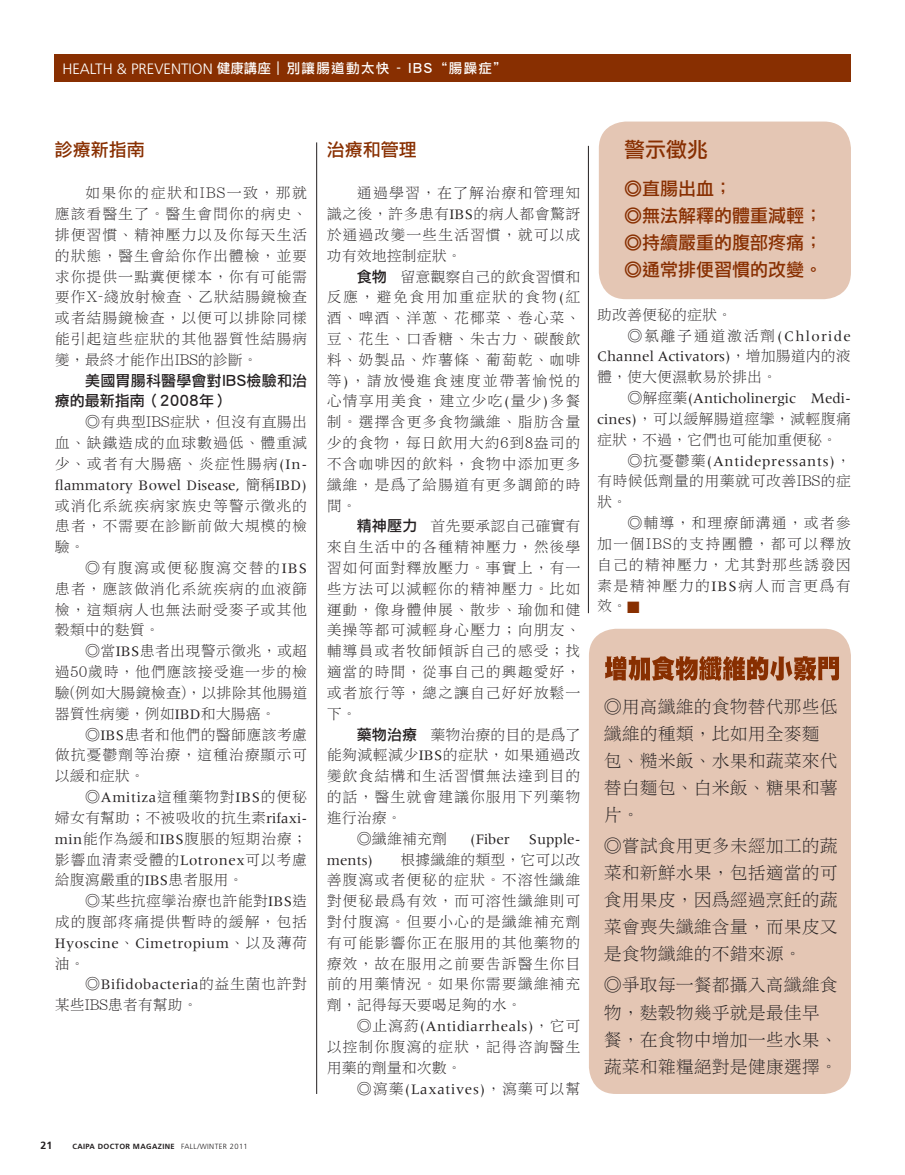
<style>
.page{position:relative;width:905px;height:1175px;background:#fff}
.page>*{position:absolute;margin:0;border:0;box-sizing:border-box;transform-origin:0 0}
.CD_7_text{font:21px "Li Hei Pro";color:#882f01}
.TOC_-_English{font:18px/27px "Li Song Pro";color:#231f20}
.CD_7_text-2{font:18px "Li Hei Pro";color:#882f01}
.CD_7_Subs{font:18px "Li Hei Pro";color:#882f01}
.CD_7_text-3{font:15px/20.9px "Li Song Pro";letter-spacing:.055em;color:#231f20;text-align:justify}
.CD_7_text-4{font:15px/20.9px "Li Song Pro";color:#231f20}
.CD_7_text-5{font:15px/20.9px "Li Hei Pro";letter-spacing:.015em;color:#231f20}
.CD_7_text-6{font:15px "Meridien";letter-spacing:.045em;color:#231f20}
.CD_7_text-7{font:15px "Meridien";color:#231f20}
.t1{font:13.5px "Li Hei Pro";letter-spacing:.1em;color:#fff}
.t2{font:700 10.5px "Frutiger";color:#231f20}
.t3{font:700 7.5px "Frutiger";letter-spacing:.05em;color:#231f20}
.s1{font-family:"Frutiger";font-weight:300;font-size:15px}
.s2{font-family:"Meridien"}
.s3{font-weight:300}
.s4{font-family:"Li Hei Pro"}
.s5{font-family:"Li Song Pro"}
.s6{color:#882f01}
</style>
<div class="page">
<div style="left:54px;top:54px;width:796px;height:27px;background:#882f01"></div>
<hr style="left:316px;top:142px;width:1px;height:952px;background:#231f20">
<hr style="left:588px;top:146px;width:1px;height:467px;background:#231f20">
<div style="left:598px;top:122px;width:252px;height:177px;background:#e4c6b4;border-radius:27px"></div>
<div style="left:589px;top:628px;width:261px;height:466px;background:#e4c6b4;border-radius:27px"></div>
<svg style="left:605px;top:656px;width:234px;height:25px"></svg>
<p class="t1" style="left:62px;top:61px;width:446px"><span class="s1">HEALTH &amp; PREVENTION</span> 健康講座 | 別讓腸道動太快 - IBS“腸躁症”</p>
<p class="CD_7_Subs" style="left:55px;top:140px;width:91px">診療新指南</p>
<p class="CD_7_text-3" style="left:55px;top:183px;width:254px;text-indent:30px">如果你的症狀和IBS一致，那就應該看醫生了。醫生會問你的病史、排便習慣、精神壓力以及你每天生活的狀態，醫生會給你作出體檢，並要求你提供一點糞便樣本，你有可能需要作X-綫放射檢查、乙狀結腸鏡檢查或者結腸鏡檢查，以便可以排除同樣能引起這些症狀的其他器質性結腸病變，最終才能作出IBS的診斷。</p>
<p class="CD_7_text-5" style="left:55px;top:370px;width:254px;text-indent:30px">美國胃腸科醫學會對IBS檢驗和治療的最新指南（2008年）</p>
<p class="CD_7_text-3" style="left:55px;top:412px;width:254px;text-indent:30px">◎有典型IBS症狀，但沒有直腸出血、缺鐵造成的血球數過低、體重減少、或者有大腸癌、炎症性腸病<span class="s2">(In&shy;flammatory Bowel Disease,</span> 簡稱<span class="s2">IBD)</span>或消化系統疾病家族史等警示徵兆的患者，不需要在診斷前做大規模的檢驗。</p>
<p class="CD_7_text-3" style="left:55px;top:557px;width:254px;text-indent:30px">◎有腹瀉或便秘腹瀉交替的<span class="s2">IBS</span>患者，應該做消化系統疾病的血液篩檢，這類病人也無法耐受麥子或其他穀類中的麩質。</p>
<p class="CD_7_text-3" style="left:55px;top:640px;width:254px;text-indent:30px">◎當<span class="s2">IBS</span>患者出現警示徵兆，或超過50歲時，他們應該接受進一步的檢驗(例如大腸鏡檢查)，以排除其他腸道器質性病變，例如<span class="s2">IBD</span>和大腸癌。</p>
<p class="CD_7_text-3" style="left:55px;top:724px;width:254px;text-indent:30px">◎<span class="s2">IBS</span>患者和他們的醫師應該考慮做抗憂鬱劑等治療，這種治療顯示可以緩和症狀。</p>
<p class="CD_7_text-3" style="left:55px;top:786px;width:254px;text-indent:30px">◎<span class="s2">Amitiza</span>這種藥物對<span class="s2">IBS</span>的便秘婦女有幫助；不被吸收的抗生素<span class="s2">rifaxi&shy;min</span>能作為緩和<span class="s2">IBS</span>腹脹的短期治療；影響血清素受體的<span class="s2">Lotronex</span>可以考慮給腹瀉嚴重的<span class="s2">IBS</span>患者服用。</p>
<p class="CD_7_text-3" style="left:55px;top:890px;width:254px;text-indent:30px">◎某些抗痙孿治療也許能對<span class="s2">IBS</span>造成的腹部疼痛提供暫時的緩解，包括<span class="s2">Hyoscine</span>、<span class="s2">Cimetropium</span>、以及薄荷油。</p>
<p class="CD_7_text-4" style="left:55px;top:973px;width:254px;text-indent:30px">◎<span class="s2">Bifidobacteria</span>的益生菌也許對某些IBS患者有幫助。</p>
<p class="t2" style="left:40px;top:1139px;width:13px">21</p>
<p class="t3" style="left:72px;top:1142px;width:177px">CAIPA DOCTOR MAGAZINE <span class="s3">FALL/WINTER 2011</span></p>
<p class="CD_7_Subs" style="left:327px;top:140px;width:92px">治療和管理</p>
<p class="CD_7_text-3" style="left:327px;top:183px;width:255px;text-indent:30px">通過學習，在了解治療和管理知識之後，許多患有<span class="s2">IBS</span>的病人都會驚訝於通過改變一些生活習慣，就可以成功有效地控制症狀。</p>
<p class="CD_7_text-3" style="left:327px;top:266px;width:255px;text-indent:30px"><span class="s4">食物</span> 留意觀察自己的飲食習慣和反應，避免食用加重症狀的食物<span class="s2">(</span>紅酒、啤酒、洋蔥、花椰菜、卷心菜、豆、花生、口香糖、朱古力、碳酸飲料、奶製品、炸薯條、葡萄乾、咖啡等<span class="s2">)</span>，請放慢進食速度並帶著愉悅的心情享用美食，建立少吃<span class="s2">(</span>量少<span class="s2">)</span>多餐制。選擇含更多食物纖維、脂肪含量少的食物，每日飲用大約6到8盎司的不含咖啡因的飲料，食物中添加更多纖維，是爲了給腸道有更多調節的時間。</p>
<p class="CD_7_text-3" style="left:327px;top:516px;width:255px;text-indent:30px"><span class="s4">精神壓力</span> 首先要承認自己確實有來自生活中的各種精神壓力，然後學習如何面對釋放壓力。事實上，有一些方法可以減輕你的精神壓力。比如運動，像身體伸展、散步、瑜伽和健美操等都可減輕身心壓力；向朋友、輔導員或者牧師傾訴自己的感受；找適當的時間，從事自己的興趣愛好，或者旅行等，總之讓自己好好放鬆一下。</p>
<p class="CD_7_text-3" style="left:327px;top:724px;width:255px;text-indent:30px"><span class="s4">藥物治療</span> 藥物治療的目的是爲了能夠減輕減少<span class="s2">IBS</span>的症狀，如果通過改變飲食結構和生活習慣無法達到目的的話，醫生就會建議你服用下列藥物進行治療。</p>
<p class="CD_7_text-3" style="left:357px;top:828px;width:91px">◎纖維補充劑</p>
<p class="CD_7_text-7" style="left:470px;top:830px;width:41px">(Fiber</p>
<p class="CD_7_text-7" style="left:529px;top:830px;width:53px">Supple-</p>
<p class="CD_7_text-7" style="left:327px;top:851px;width:48px">ments)</p>
<p class="CD_7_text-3" style="left:327px;top:849px;width:255px;text-indent:74px">根據纖維的類型，它可以改善腹瀉或者便秘的症狀。不溶性纖維對便秘最爲有效，而可溶性纖維則可對付腹瀉。但要小心的是纖維補充劑有可能影響你正在服用的其他藥物的療效，故在服用之前要告訴醫生你目前的用藥情況。如果你需要纖維補充劑，記得每天要喝足夠的水。</p>
<p class="CD_7_text-3" style="left:327px;top:1015px;width:255px;text-indent:30px">◎止瀉葯<span class="s2">(Antidiarrheals)</span>，它可以控制你腹瀉的症狀，記得咨詢醫生用藥的劑量和次數。</p>
<p class="CD_7_text-6" style="left:357px;top:1080px;width:225px"><span class="s5">◎瀉藥</span>(Laxatives)<span class="s5">，瀉藥可以幫</span></p>
<p class="CD_7_text" style="left:624px;top:139px;width:85px">警示徵兆</p>
<p class="CD_7_text-2" style="left:624px;top:179px;width:109px">◎直腸出血；</p>
<p class="CD_7_text-2" style="left:624px;top:206px;width:199px">◎無法解釋的體重減輕；</p>
<p class="CD_7_text-2" style="left:624px;top:233px;width:199px">◎持續嚴重的腹部疼痛；</p>
<p class="CD_7_text-2" style="left:624px;top:260px;width:199px">◎通常排便習慣的改變。</p>
<p class="CD_7_text-4" style="left:597px;top:304px;width:136px">助改善便秘的症狀。</p>
<p class="CD_7_text-3" style="left:597px;top:325px;width:255px;text-indent:30px">◎氯離子通道激活劑<span class="s2">(Chloride Channel Activators)</span>，增加腸道内的液體，使大便濕軟易於排出。</p>
<p class="CD_7_text-3" style="left:597px;top:387px;width:255px;text-indent:30px">◎解痙藥<span class="s2">(Anticholinergic Medi&shy;cines)</span>，可以緩解腸道痙攣，減輕腹痛症狀，不過，它們也可能加重便秘。</p>
<p class="CD_7_text-3" style="left:597px;top:450px;width:255px;text-indent:30px">◎抗憂鬱藥<span class="s2">(Antidepressants)</span>，有時候低劑量的用藥就可改善IBS的症狀。</p>
<p class="CD_7_text-3" style="left:597px;top:512px;width:255px;text-indent:30px">◎輔導，和理療師溝通，或者參加一個IBS的支持團體，都可以釋放自己的精神壓力，尤其對那些誘發因素是精神壓力的<span class="s2">IBS</span>病人而言更爲有效。<span class="s6">■</span></p>
<p class="TOC_-_English" style="left:603px;top:693px;width:235px">◎用高纖維的食物替代那些低纖維的種類，比如用全麥麵包、糙米飯、水果和蔬菜來代替白麵包、白米飯、糖果和薯片。</p>
<p class="TOC_-_English" style="left:603px;top:832px;width:235px;text-align:justify">◎嘗試食用更多未經加工的蔬菜和新鮮水果，包括適當的可食用果皮，因爲經過烹飪的蔬菜會喪失纖維含量，而果皮又是食物纖維的不錯來源。</p>
<p class="TOC_-_English" style="left:603px;top:971px;width:235px">◎爭取每一餐都攝入高纖維食物，麩穀物幾乎就是最佳早餐，在食物中增加一些水果、蔬菜和雜糧絕對是健康選擇。</p>
</div>
